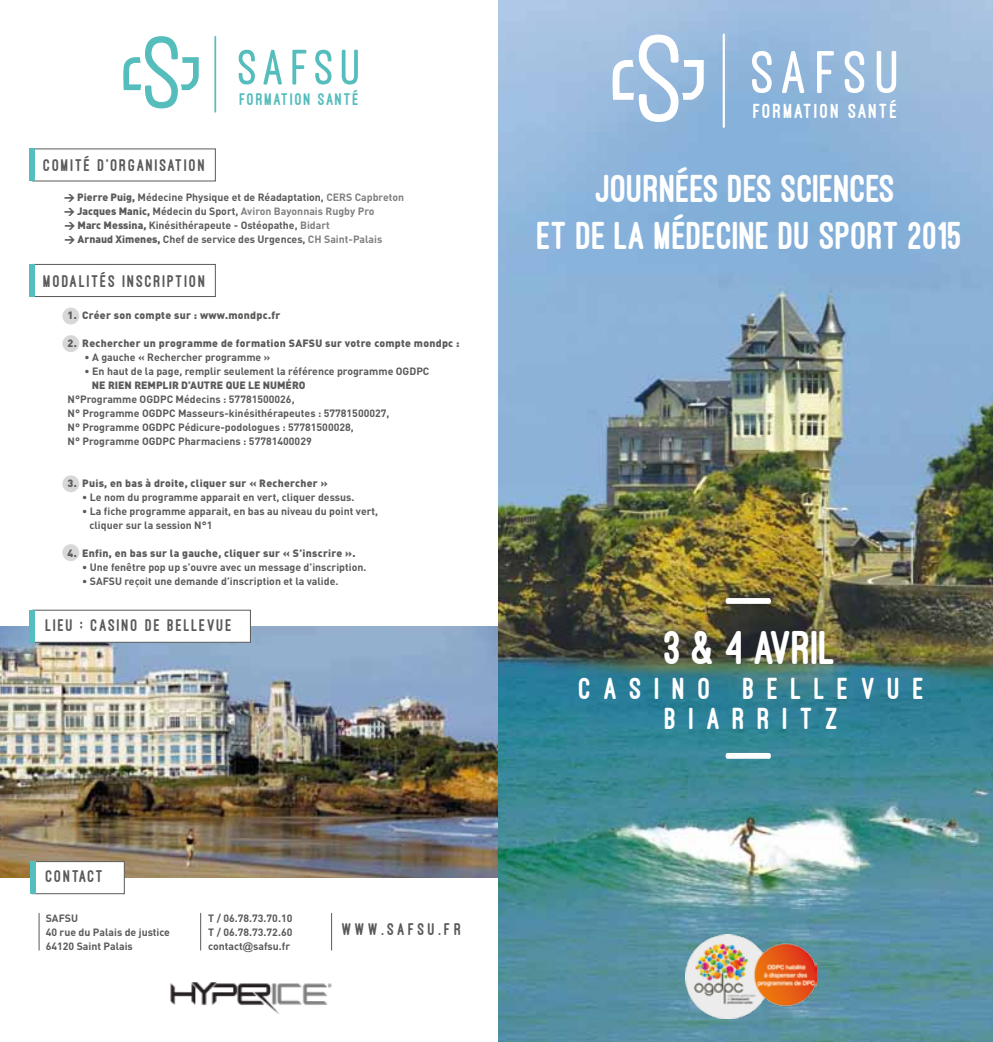
<style>
.page{position:relative;width:993px;height:1042px;background:#fff}
.page>*{position:absolute;margin:0;border:0;box-sizing:border-box;transform-origin:0 0}
.t1{font:800 49px "Ostrich Sans";color:#fff}
.t2{font:800 40.25px/47.2px "Ostrich Sans";color:#fff;text-align:center}
.t3{font:800 31.5px/29.6px "Ostrich Sans";letter-spacing:.4em;color:#fff;text-align:center}
.t4{font:800 21px "Ostrich Sans";letter-spacing:.105em;color:#fff}
.t5{font:800 17.5px "Ostrich Sans";letter-spacing:.105em;color:#5a5a59}
.t6{font:800 17.5px "Ostrich Sans";letter-spacing:.105em;color:#55bdbc}
.t7{font:800 17.5px "Ostrich Sans";letter-spacing:.2em;color:#5a5a59}
.t8{font:800 17.5px "Ostrich Sans";letter-spacing:.085em;color:#5a5a59}
.t9{font:700 10.5px/14px "DIN";color:#5a5a59}
.t10{font:900 10.5px "DIN";letter-spacing:.025em;color:#5a5a59}
.t11{font:900 10.5px "DIN";color:#5a5a59}
.s1{font-weight:900}
.s2{color:#818080}
.s3{font-family:"Arial Rounded MT Bold";font-weight:400}
</style>
<div class="page">
<img style="left:0;top:626px;width:498px;height:251px">
<img style="left:498px;top:0;width:494px;height:1042px">
<img style="left:685px;top:934px;width:131px;height:84px">
<svg style="left:751px;top:51px;width:20px;height:42px"></svg>
<svg style="left:781px;top:51px;width:23px;height:42px"></svg>
<svg style="left:816px;top:51px;width:17px;height:42px"></svg>
<svg style="left:844px;top:51px;width:20px;height:42px"></svg>
<svg style="left:876px;top:51px;width:19px;height:42px"></svg>
<hr style="left:722px;top:35px;width:2px;height:92px;background:#fff">
<svg style="left:612px;top:35px;width:91px;height:87px"></svg>
<svg style="left:725px;top:753px;width:45px;height:6px"></svg>
<svg style="left:725px;top:598px;width:45px;height:6px"></svg>
<img style="left:171px;top:982px;width:160px;height:32px">
<div style="left:62px;top:308px;width:17px;height:16px;background:#d8d8d8;border-radius:50%"></div>
<div style="left:62px;top:335px;width:17px;height:17px;background:#d8d8d8;border-radius:50%"></div>
<div style="left:62px;top:475px;width:17px;height:17px;background:#d8d8d8;border-radius:50%"></div>
<div style="left:62px;top:544px;width:17px;height:17px;background:#d8d8d8;border-radius:50%"></div>
<div style="left:32px;top:264px;width:183px;height:33px;border:1px solid #5a5a59"></div>
<div style="left:32px;top:610px;width:218px;height:32px;background:#fff;border:1px solid #5a5a59"></div>
<div style="left:32px;top:861px;width:92px;height:33px;background:#fff;border:1px solid #5a5a59"></div>
<hr style="left:39px;top:913px;width:1px;height:37px;background:#5a5a59">
<hr style="left:200px;top:913px;width:1px;height:37px;background:#5a5a59">
<hr style="left:331px;top:913px;width:1px;height:37px;background:#5a5a59">
<svg style="left:238px;top:50px;width:17px;height:34px"></svg>
<svg style="left:263px;top:50px;width:19px;height:35px"></svg>
<svg style="left:292px;top:50px;width:14px;height:35px"></svg>
<svg style="left:315px;top:50px;width:16px;height:34px"></svg>
<svg style="left:341px;top:50px;width:17px;height:34px"></svg>
<hr style="left:214px;top:36px;width:2px;height:76px;background:#55bdbc">
<svg style="left:123px;top:36px;width:76px;height:72px"></svg>
<div style="left:29px;top:149px;width:6px;height:32px;background:#55bdbc"></div>
<div style="left:29px;top:264px;width:6px;height:33px;background:#55bdbc"></div>
<div style="left:29px;top:610px;width:6px;height:32px;background:#55bdbc"></div>
<div style="left:30px;top:861px;width:5px;height:33px;background:#55bdbc"></div>
<h3 class="t5" style="left:44px;top:156px;width:163px">COMITÉ D'ORGANISATION</h3>
<h3 class="t6" style="left:240px;top:90px;width:120px">FORMATION SANTÉ</h3>
<p class="t9" style="left:64px;top:190px;width:341px"><span class="s1">&gt; Pierre Puig,</span> Médecine Physique et de Réadaptation, <span class="s2">CERS Capbreton </span><span class="s1">&gt; Jacques Manic,</span> Médecin du Sport, <span class="s2">Aviron Bayonnais Rugby Pro<br></span><span class="s1">&gt; Marc Messina,</span> Kinésithérapeute - Ostéopathe, <span class="s2">Bidart<br></span><span class="s1">&gt; Arnaud Ximenes,</span> Chef de service des Urgences, <span class="s2">CH Saint-Palais</span></p>
<h3 class="t5" style="left:44px;top:271px;width:163px">MODALITÉS INSCRIPTION</h3>
<p class="t10" style="left:68px;top:308px;width:214px">1. Créer son compte sur : www.mondpc.fr</p>
<p class="t10" style="left:68px;top:336px;width:393px">2. Rechercher un programme de formation SAFSU sur votre compte mondpc :</p>
<p class="t9" style="left:85px;top:350px;width:187px">• A gauche « Rechercher programme »</p>
<p class="t9" style="left:85px;top:364px;width:346px">• En haut de la page, remplir seulement la référence programme OGDPC</p>
<p class="t11" style="left:92px;top:378px;width:215px">NE RIEN REMPLIR D’AUTRE QUE LE NUMÉRO</p>
<p class="t9" style="left:68px;top:392px;width:323px">N°Programme OGDPC Médecins : 57781500026,<br>N° Programme OGDPC Masseurs-kinésithérapeutes : 57781500027, N° Programme OGDPC Pédicure-podologues : 57781500028,<br>N° Programme OGDPC Pharmaciens : 57781400029</p>
<p class="t10" style="left:68px;top:476px;width:261px">3. Puis, en bas à droite, cliquer sur « Rechercher »</p>
<p class="t9" style="left:82px;top:490px;width:273px">• Le nom du programme apparait en vert, cliquer dessus.</p>
<p class="t9" style="left:89px;top:504px;width:290px;text-indent:-7px">• La fiche programme apparait, en bas au niveau du point vert, cliquer sur la session N°1</p>
<p class="t10" style="left:68px;top:546px;width:289px">4. Enfin, en bas sur la gauche, cliquer sur « S’inscrire ».</p>
<p class="t9" style="left:82px;top:560px;width:286px">• Une fenêtre pop up s’ouvre avec un message d’inscription.</p>
<p class="t9" style="left:82px;top:574px;width:258px">• SAFSU reçoit une demande d’inscription et la valide.</p>
<h3 class="t5" style="left:46px;top:616px;width:188px">LIEU : CASINO DE BELLEVUE</h3>
<h3 class="t8" style="left:46px;top:867px;width:59px">CONTACT</h3>
<p class="t9" style="left:208px;top:910px;width:86px;text-align:justify">T / 06.78.73.70.10<br>T / 06.78.73.72.60 contact<span class="s3">@</span>safsu.fr</p>
<p class="t9" style="left:46px;top:910px;width:126px">SAFSU<br>40 rue du Palais de justice<br>64120 Saint Palais</p>
<h3 class="t7" style="left:342px;top:920px;width:121px">WWW.SAFSU.FR</h3>
<h3 class="t4" style="left:753px;top:100px;width:145px">FORMATION SANTÉ</h3>
<h2 class="t2" style="left:537px;top:165px;width:426px">JOURNÉES DES SCIENCES<br>ET DE LA MÉDECINE DU SPORT 2015</h2>
<h1 class="t1" style="left:664px;top:622px;width:173px">3 &amp; 4 AVRIL</h1>
<h3 class="t3" style="left:579px;top:674px;width:347px">CASINO BELLEVUE<br>BIARRITZ</h3>
</div>
